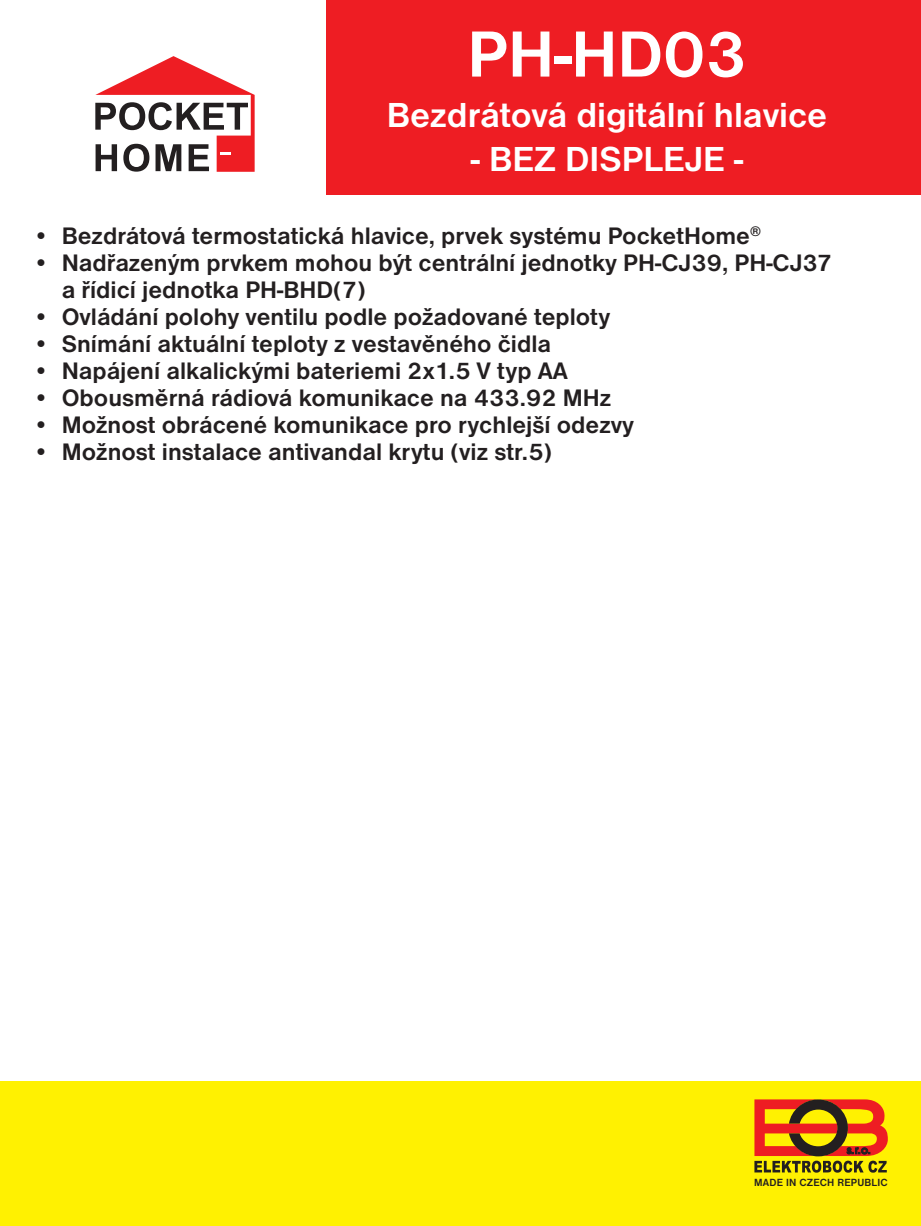
<style>
.page{position:relative;width:921px;height:1226px;background:#fff}
.page>*{position:absolute;margin:0;border:0;box-sizing:border-box;transform-origin:0 0}
.t1{font:700 67.5px "Nimbus Sans DOT";color:#fff}
.t2{font:700 36px "Nimbus Sans DOT";color:#fff}
.t3{font:700 24.75px/27px "Nimbus Sans DOT";color:#231f20}
.t4{font:700 10.8px "Nimbus Sans DOT";letter-spacing:.02em;color:#231f20}
</style>
<div class="page">
<svg style="left:95px;top:56px;width:160px;height:116px"></svg>
<div style="left:0;top:1080px;width:921px;height:145px;background:#fff101"></div>
<div style="left:326px;top:0;width:595px;height:195px;background:#ee1d23"></div>
<svg style="left:754px;top:1099px;width:134px;height:73px"></svg>
<h1 class="t1" style="left:467px;top:30px;width:281px">PH-HD03</h1>
<h2 class="t2" style="left:387px;top:102px;width:442px">Bezdrátová digitální hlavice</h2>
<h2 class="t2" style="left:471px;top:146px;width:274px">- BEZ DISPLEJE -</h2>
<p class="t3" style="left:33px;top:224px;width:729px">• Bezdrátová termostatická hlavice, prvek systému PocketHome<sup>®</sup></p>
<p class="t3" style="left:62px;top:251px;width:772px;text-indent:-29px">• Nadřazeným prvkem mohou být centrální jednotky PH-CJ39, PH-CJ37 a řídicí jednotka PH-BHD(7)</p>
<p class="t3" style="left:33px;top:305px;width:579px">• Ovládání polohy ventilu podle požadované teploty</p>
<p class="t3" style="left:33px;top:332px;width:520px">• Snímání aktuální teploty z vestavěného čidla</p>
<p class="t3" style="left:33px;top:359px;width:536px">• Napájení alkalickými bateriemi 2x1.5 V typ AA</p>
<p class="t3" style="left:33px;top:386px;width:580px">• Obousměrná rádiová komunikace na 433.92 MHz</p>
<p class="t3" style="left:33px;top:413px;width:602px">• Možnost obrácené komunikace pro rychlejší odezvy</p>
<p class="t3" style="left:33px;top:440px;width:520px">• Možnost instalace antivandal krytu (viz str.5)</p>
<p class="t4" style="left:754px;top:1177px;width:135px">MADE IN CZECH REPUBLIC</p>
</div>
